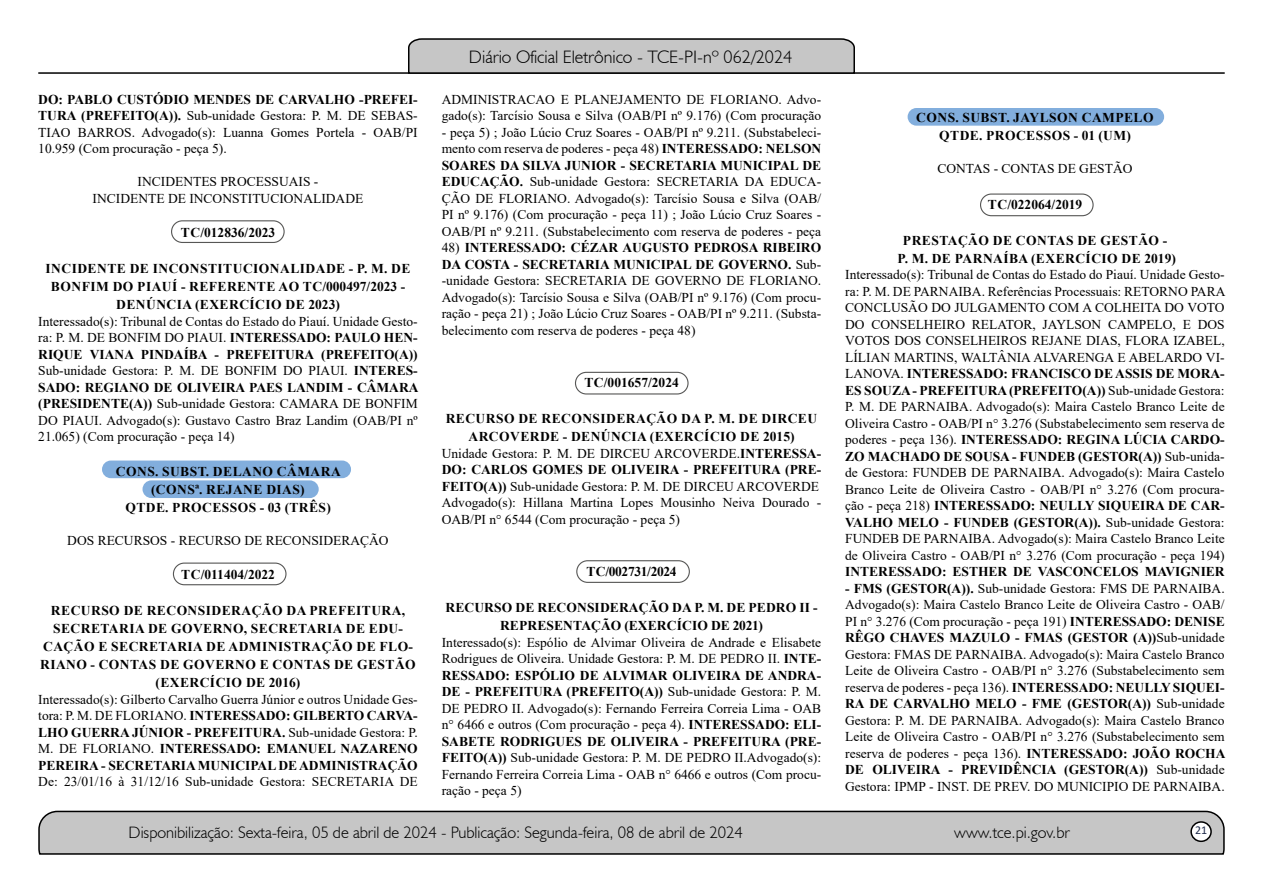
<style>
.page{position:relative;width:1263px;height:893px;background:#fff}
.page>*{position:absolute;margin:0;border:0;box-sizing:border-box;transform-origin:0 0}
.t1{font:300 18px "Humanist 521 BT";color:#000}
.t2{font:300 16.5px "Humanist 521 BT";color:#000}
.t3{font:13.5px/16.5px "Times New Roman";color:#000;text-align:justify}
.t4{font:700 13.5px/18px "Times New Roman";letter-spacing:.035em;color:#000;text-align:center}
.t5{font:700 13.5px "Times New Roman";color:#000}
.t6{font:700 13.5px/18px "Times New Roman";letter-spacing:.01em;color:#000;text-align:center}
.t7{font:700 13.5px "Times New Roman";letter-spacing:-.025em;color:#000}
.t8{font:12px "Calibri";color:#212d4c}
.s1{font-weight:700}
.s2{font-weight:400}
</style>
<div class="page">
<svg style="left:38px;top:810px;width:1187px;height:45px;background:#b9b9b9"></svg>
<div style="left:1191px;top:822px;width:20px;height:19px;background:#fff;border-radius:50%"></div>
<div style="left:1190px;top:821px;width:22px;height:21px;border:2px solid #000;border-radius:50%"></div>
<hr style="left:38px;top:72px;width:1187px;height:2px;background:#000">
<svg style="left:407px;top:38px;width:449px;height:36px;background:#b4b4b4"></svg>
<div style="left:907px;top:108px;width:257px;height:18px;background:#82aedd;border-radius:9px"></div>
<div style="left:142px;top:480px;width:177px;height:18px;background:#82aedd;border-radius:9px"></div>
<div style="left:102px;top:461px;width:249px;height:17px;background:#82aedd;border-radius:9px"></div>
<div style="left:171px;top:220px;width:114px;height:23px;border:1px solid #575756;border-radius:11px"></div>
<div style="left:173px;top:563px;width:113px;height:22px;border:1px solid #575756;border-radius:11px"></div>
<div style="left:575px;top:372px;width:113px;height:23px;border:1px solid #575756;border-radius:11px"></div>
<div style="left:576px;top:560px;width:114px;height:23px;border:1px solid #575756;border-radius:11px"></div>
<div style="left:980px;top:194px;width:113px;height:22px;border:1px solid #575756;border-radius:11px"></div>
<p class="t3" style="left:38px;top:90px;width:381px"><span class="s1">DO: PABLO CUSTÓDIO MENDES DE CARVALHO -PREFEI-TURA (PREFEITO(A)).</span> Sub-unidade Gestora: P. M. DE SEBAS-TIAO BARROS. Advogado(s): Luanna Gomes Portela - OAB/PI 10.959 (Com procuração - peça 5).</p>
<p class="t3" style="left:93px;top:173px;width:272px;text-align:center">INCIDENTES PROCESSUAIS -<br>INCIDENTE DE INCONSTITUCIONALIDADE</p>
<p class="t5" style="left:181px;top:223px;width:96px">TC/012836/2023</p>
<p class="t4" style="left:46px;top:259px;width:366px">INCIDENTE DE INCONSTITUCIONALIDADE - P. M. DE<br>BONFIM DO PIAUÍ - REFERENTE AO TC/000497/2023 -<br>DENÚNCIA (EXERCÍCIO DE 2023)</p>
<p class="t3" style="left:38px;top:312px;width:382px">Interessado(s): Tribunal de Contas do Estado do Piauí. Unidade Gesto&shy;ra: P. M. DE BONFIM DO PIAUI. <span class="s1">INTERESSADO: PAULO HEN-RIQUE VIANA PINDAÍBA - PREFEITURA (PREFEITO(A))<br></span>Sub-unidade Gestora: P. M. DE BONFIM DO PIAUI. <span class="s1">INTERES-SADO: REGIANO DE OLIVEIRA PAES LANDIM - CÂMARA (PRESIDENTE(A))</span> Sub-unidade Gestora: CAMARA DE BONFIM DO PIAUI. Advogado(s): Gustavo Castro Braz Landim (OAB/PI nº 21.065) (Com procuração - peça 14)</p>
<p class="t4" style="left:116px;top:462px;width:226px">CONS. SUBST. DELANO CÂMARA (CONSª. REJANE DIAS)<br>QTDE. PROCESSOS - 03 (TRÊS)</p>
<p class="t3" style="left:67px;top:531px;width:323px">DOS RECURSOS - RECURSO DE RECONSIDERAÇÃO</p>
<p class="t5" style="left:181px;top:565px;width:95px">TC/011404/2022</p>
<p class="t4" style="left:40px;top:601px;width:377px">RECURSO DE RECONSIDERAÇÃO DA PREFEITURA, SECRETARIA DE GOVERNO, SECRETARIA DE EDU-CAÇÃO E SECRETARIA DE ADMINISTRAÇÃO DE FLO-RIANO - CONTAS DE GOVERNO E CONTAS DE GESTÃO (EXERCÍCIO DE 2016)</p>
<p class="t4" style="left:38px;top:690px;width:381px;line-height:16.5px;text-align:justify"><span class="s2">Interessado(s): Gilberto Carvalho Guerra Júnior e outros Unidade Ges&shy;tora: P. M. DE FLORIANO.</span> INTERESSADO: GILBERTO CARVA-LHO GUERRA JÚNIOR - PREFEITURA. <span class="s2">Sub-unidade Gestora: P.<br>M. DE FLORIANO.</span> INTERESSADO: EMANUEL NAZARENO PEREIRA - SECRETARIA MUNICIPAL DE ADMINISTRAÇÃO</p>
<p class="t3" style="left:38px;top:773px;width:381px">De: 23/01/16 à 31/12/16 Sub-unidade Gestora: SECRETARIA DE</p>
<h1 class="t1" style="left:469px;top:46px;width:325px">Diário Oficial Eletrônico - TCE-PI-nº 062/2024</h1>
<p class="t3" style="left:442px;top:91px;width:381px">ADMINISTRACAO E PLANEJAMENTO DE FLORIANO. Advo&shy;gado(s): Tarcísio Sousa e Silva (OAB/PI nº 9.176) (Com procuração</p>
<p class="t3" style="left:442px;top:124px;width:381px">- peça 5) ; João Lúcio Cruz Soares - OAB/PI nº 9.211. (Substabeleci&shy;mento com reserva de poderes - peça 48) <span class="s1">INTERESSADO: NELSON SOARES DA SILVA JUNIOR - SECRETARIA MUNICIPAL DE EDUCAÇÃO.</span> Sub-unidade Gestora: SECRETARIA DA EDUCA-ÇÃO DE FLORIANO. Advogado(s): Tarcísio Sousa e Silva (OAB/ PI nº 9.176) (Com procuração - peça 11) ; João Lúcio Cruz Soares - OAB/PI nº 9.211. (Substabelecimento com reserva de poderes - peça</p>
<p class="t3" style="left:442px;top:239px;width:381px">48) <span class="s1">INTERESSADO: CÉZAR AUGUSTO PEDROSA RIBEIRO DA COSTA - SECRETARIA MUNICIPAL DE GOVERNO.</span> Sub--unidade Gestora: SECRETARIA DE GOVERNO DE FLORIANO.<br>Advogado(s): Tarcísio Sousa e Silva (OAB/PI nº 9.176) (Com procu&shy;ração - peça 21) ; João Lúcio Cruz Soares - OAB/PI nº 9.211. (Substa&shy;belecimento com reserva de poderes - peça 48)</p>
<p class="t5" style="left:584px;top:373px;width:96px">TC/001657/2024</p>
<p class="t4" style="left:446px;top:409px;width:373px">RECURSO DE RECONSIDERAÇÃO DA P. M. DE DIRCEU<br>ARCOVERDE - DENÚNCIA (EXERCÍCIO DE 2015)</p>
<p class="t3" style="left:442px;top:445px;width:381px;text-align:left">Unidade Gestora: P. M. DE DIRCEU ARCOVERDE.<span class="s1">INTERESSA-DO: CARLOS GOMES DE OLIVEIRA - PREFEITURA (PRE-FEITO(A))</span> Sub-unidade Gestora: P. M. DE DIRCEU ARCOVERDE Advogado(s): Hillana Martina Lopes Mousinho Neiva Dourado - OAB/PI n° 6544 (Com procuração - peça 5)</p>
<p class="t7" style="left:587px;top:562px;width:92px">TC/002731/2024</p>
<p class="t6" style="left:445px;top:598px;width:374px">RECURSO DE RECONSIDERAÇÃO DA P. M. DE PEDRO II -<br>REPRESENTAÇÃO (EXERCÍCIO DE 2021)</p>
<p class="t3" style="left:442px;top:634px;width:381px">Interessado(s): Espólio de Alvimar Oliveira de Andrade e Elisabete Rodrigues de Oliveira. Unidade Gestora: P. M. DE PEDRO II. <span class="s1">INTE-RESSADO: ESPÓLIO DE ALVIMAR OLIVEIRA DE ANDRA-DE - PREFEITURA (PREFEITO(A))</span> Sub-unidade Gestora: P. M.<br>DE PEDRO II. Advogado(s): Fernando Ferreira Correia Lima - OAB n° 6466 e outros (Com procuração - peça 4). <span class="s1">INTERESSADO: ELI-SABETE RODRIGUES DE OLIVEIRA - PREFEITURA (PRE-FEITO(A))</span> Sub-unidade Gestora: P. M. DE PEDRO II.Advogado(s):<br>Fernando Ferreira Correia Lima - OAB n° 6466 e outros (Com procu&shy;ração - peça 5)</p>
<p class="t4" style="left:916px;top:108px;width:239px">CONS. SUBST. JAYLSON CAMPELO<br>QTDE. PROCESSOS - 01 (UM)</p>
<p class="t3" style="left:937px;top:159px;width:197px">CONTAS - CONTAS DE GESTÃO</p>
<p class="t5" style="left:988px;top:194px;width:96px">TC/022064/2019</p>
<p class="t4" style="left:897px;top:231px;width:280px">PRESTAÇÃO DE CONTAS DE GESTÃO -<br>P. M. DE PARNAÍBA (EXERCÍCIO DE 2019)</p>
<p class="t3" style="left:845px;top:266px;width:382px">Interessado(s): Tribunal de Contas do Estado do Piauí. Unidade Gesto&shy;ra: P. M. DE PARNAIBA. Referências Processuais: RETORNO PARA CONCLUSÃO DO JULGAMENTO COM A COLHEITA DO VOTO DO CONSELHEIRO RELATOR, JAYLSON CAMPELO, E DOS VOTOS DOS CONSELHEIROS REJANE DIAS, FLORA IZABEL, LÍLIAN MARTINS, WALTÂNIA ALVARENGA E ABELARDO VI-LANOVA. <span class="s1">INTERESSADO: FRANCISCO DE ASSIS DE MORA-ES SOUZA - PREFEITURA (PREFEITO(A))</span> Sub-unidade Gestora:<br>P. M. DE PARNAIBA. Advogado(s): Maira Castelo Branco Leite de Oliveira Castro - OAB/PI n° 3.276 (Substabelecimento sem reserva de poderes - peça 136). <span class="s1">INTERESSADO: REGINA LÚCIA CARDO-ZO MACHADO DE SOUSA - FUNDEB (GESTOR(A))</span> Sub-unida&shy;de Gestora: FUNDEB DE PARNAIBA. Advogado(s): Maira Castelo Branco Leite de Oliveira Castro - OAB/PI n° 3.276 (Com procura&shy;ção - peça 218) <span class="s1">INTERESSADO: NEULLY SIQUEIRA DE CAR-VALHO MELO - FUNDEB (GESTOR(A)).</span> Sub-unidade Gestora:<br>FUNDEB DE PARNAIBA. Advogado(s): Maira Castelo Branco Leite de Oliveira Castro - OAB/PI n° 3.276 (Com procuração - peça 194)</p>
<p class="t5" style="left:845px;top:562px;width:381px">INTERESSADO: ESTHER DE VASCONCELOS MAVIGNIER</p>
<p class="t3" style="left:845px;top:579px;width:382px"><span class="s1">- FMS (GESTOR(A)).</span> Sub-unidade Gestora: FMS DE PARNAIBA.<br>Advogado(s): Maira Castelo Branco Leite de Oliveira Castro - OAB/ PI n° 3.276 (Com procuração - peça 191) <span class="s1">INTERESSADO: DENISE RÊGO CHAVES MAZULO - FMAS (GESTOR (A))</span>Sub-unidade Gestora: FMAS DE PARNAIBA. Advogado(s): Maira Castelo Branco Leite de Oliveira Castro - OAB/PI n° 3.276 (Substabelecimento sem reserva de poderes - peça 136). <span class="s1">INTERESSADO: NEULLY SIQUEI-RA DE CARVALHO MELO - FME (GESTOR(A))</span> Sub-unidade Gestora: P. M. DE PARNAIBA. Advogado(s): Maira Castelo Branco Leite de Oliveira Castro - OAB/PI n° 3.276 (Substabelecimento sem reserva de poderes - peça 136). <span class="s1">INTERESSADO: JOÃO ROCHA DE OLIVEIRA - PREVIDÊNCIA (GESTOR(A))</span> Sub-unidade Gestora: IPMP - INST. DE PREV. DO MUNICIPIO DE PARNAIBA.</p>
<p class="t2" style="left:129px;top:822px;width:616px">Disponibilização: Sexta-feira, 05 de abril de 2024 - Publicação: Segunda-feira, 08 de abril de 2024</p>
<p class="t2" style="left:954px;top:822px;width:117px">www.tce.pi.gov.br</p>
<p class="t8" style="left:1195px;top:821px;width:14px">21</p>
</div>
